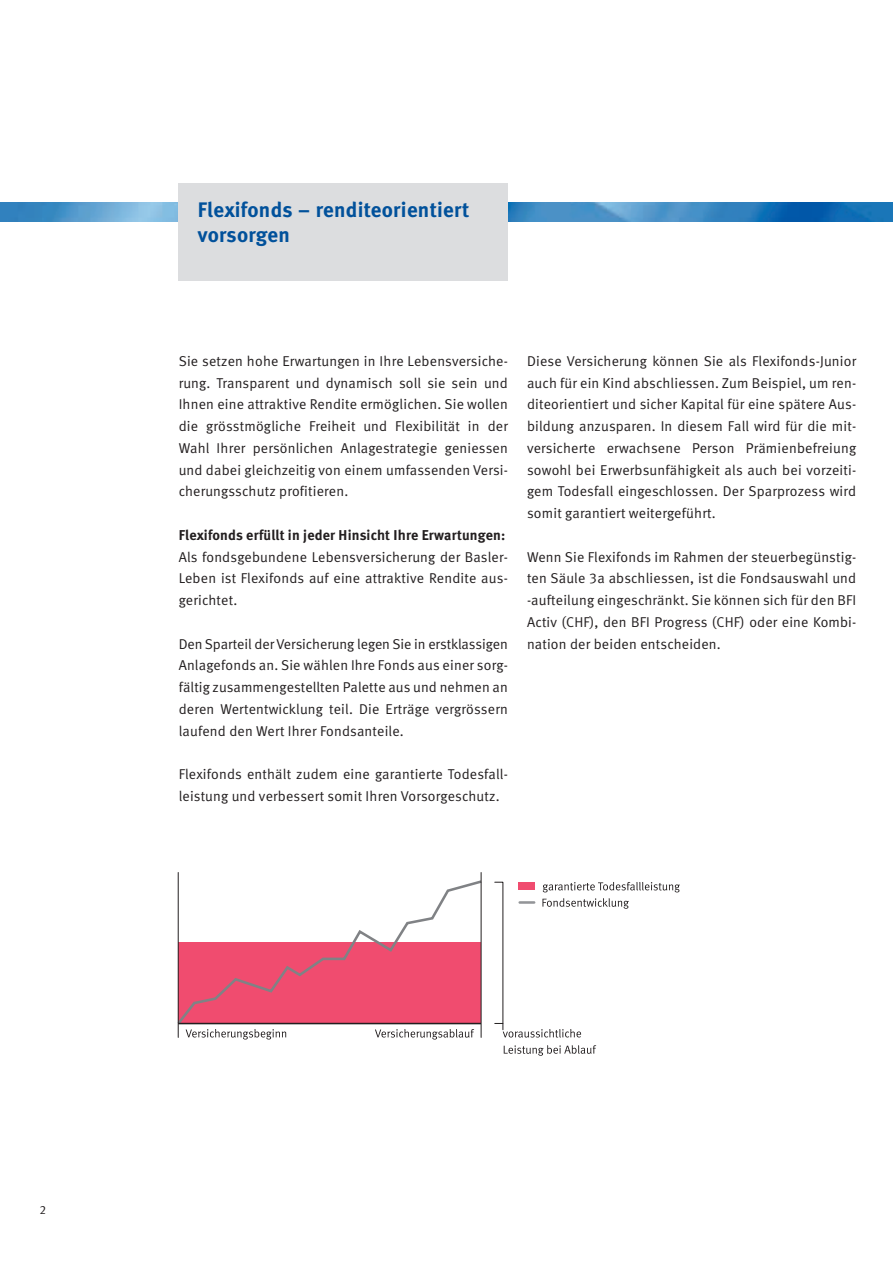
<style>
.page{position:relative;width:893px;height:1263px;background:#fff}
.page>*{position:absolute;margin:0;border:0;box-sizing:border-box;transform-origin:0 0}
.t1{font:21px/25.5px "Meta Bold LF";letter-spacing:.015em;color:#01519b}
.t2{font:14.25px/21.8px "Meta Normal LF";letter-spacing:.015em;color:#231f20;text-align:justify}
.t3{font:14.25px "Meta Bold LF";letter-spacing:.015em;color:#231f20}
.t4{font:12px "Meta Normal LF";color:#231f20}
</style>
<div class="page">
<img style="left:0;top:202px;width:892px;height:19px">
<div style="left:179px;top:183px;width:329px;height:98px;background:#dcdddf"></div>
<svg style="left:177px;top:878px;width:304px;height:149px"></svg>
<hr style="left:178px;top:1023px;width:303px;height:1px;background:#231f20">
<hr style="left:178px;top:872px;width:1px;height:165px;background:#231f20">
<hr style="left:481px;top:873px;width:1px;height:164px;background:#231f20">
<svg style="left:186px;top:1029px;width:100px;height:11px"></svg>
<svg style="left:375px;top:1029px;width:99px;height:11px"></svg>
<svg style="left:494px;top:882px;width:186px;height:156px"></svg>
<svg style="left:503px;top:1045px;width:93px;height:11px"></svg>
<h1 class="t1" style="left:198px;top:199px;width:273px">Flexifonds – renditeorientiert vorsorgen</h1>
<p class="t2" style="left:179px;top:352px;width:331px">Sie setzen hohe Erwartungen in Ihre Lebensversiche&shy;rung. Transparent und dynamisch soll sie sein und Ihnen eine attraktive Rendite ermöglichen. Sie wollen die grösstmögliche Freiheit und Flexibilität in der Wahl Ihrer persönlichen Anlagestrategie geniessen und dabei gleichzeitig von einem umfassenden Versi&shy;cherungsschutz profitieren.</p>
<p class="t3" style="left:179px;top:530px;width:328px">Flexifonds erfüllt in jeder Hinsicht Ihre Erwartungen:</p>
<p class="t2" style="left:179px;top:547px;width:331px">Als fondsgebundene Lebensversicherung der Basler-Leben ist Flexifonds auf eine attraktive Rendite aus&shy;gerichtet.</p>
<p class="t2" style="left:179px;top:634px;width:331px">Den Sparteil der Versicherung legen Sie in erstklassigen Anlagefonds an. Sie wählen Ihre Fonds aus einer sorg&shy;fältig zusammengestellten Palette aus und nehmen an deren Wertentwicklung teil. Die Erträge vergrössern laufend den Wert Ihrer Fondsanteile.</p>
<p class="t2" style="left:179px;top:765px;width:331px">Flexifonds enthält zudem eine garantierte Todesfall&shy;leistung und verbessert somit Ihren Vorsorgeschutz.</p>
<p class="t2" style="left:527px;top:352px;width:331px">Diese Versicherung können Sie als Flexifonds-Junior auch für ein Kind abschliessen. Zum Beispiel, um ren&shy;diteorientiert und sicher Kapital für eine spätere Aus&shy;bildung anzusparen. In diesem Fall wird für die mit&shy;versicherte erwachsene Person Prämienbefreiung sowohl bei Erwerbsunfähigkeit als auch bei vorzeiti&shy;gem Todesfall eingeschlossen. Der Sparprozess wird somit garantiert weitergeführt.</p>
<p class="t2" style="left:527px;top:547px;width:331px">Wenn Sie Flexifonds im Rahmen der steuerbegünstig&shy;ten Säule 3a abschliessen, ist die Fondsauswahl und -aufteilung eingeschränkt. Sie können sich für den BFI Activ (CHF), den BFI Progress (CHF) oder eine Kombi&shy;nation der beiden entscheiden.</p>
<p class="t4" style="left:39px;top:1206px;width:8px">2</p>
</div>
